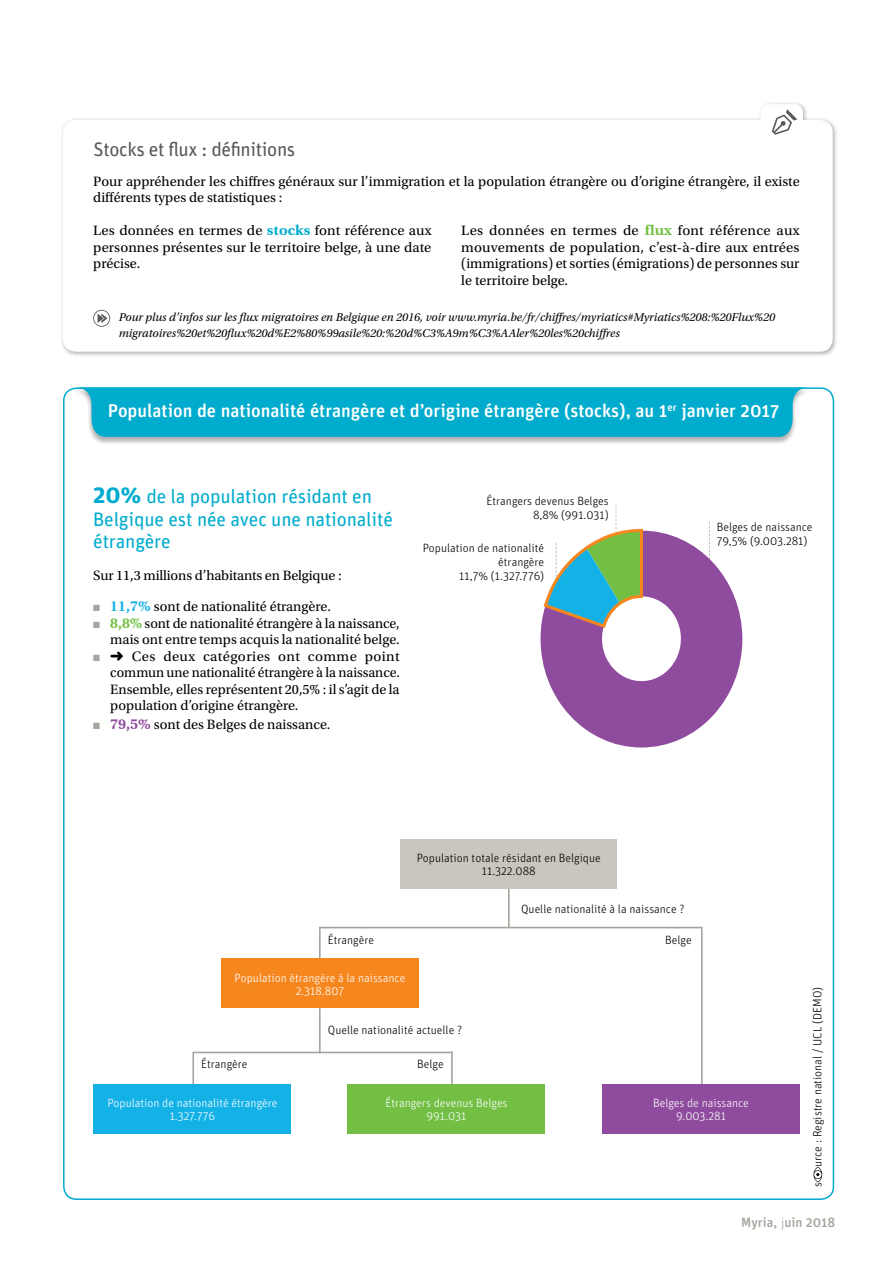
<style>
.page{position:relative;width:893px;height:1263px;background:#fff}
.page>*{position:absolute;margin:0;border:0;box-sizing:border-box;transform-origin:0 0}
.Body{font:19.5px/22.5px "Unit Rounded OT";letter-spacing:-.01em;color:#00accd}
.Body-2{font:19.5px "Unit Rounded OT";letter-spacing:-.02em;color:#58595b}
.Graph_-_caption{font:500 18.6px "Unit Rounded OT";color:#fff}
.Body_insprong_3mm{font:14.25px/16.5px "Utopia Std";color:#000;text-align:justify}
.Body-3{font:14.25px "Utopia Std";letter-spacing:-.01em;color:#000}
.t1{font:500 13.5px "Unit Rounded OT";color:#a8a59e}
.Body-4{font:300 12px/13.8px "Unit Rounded OT";color:#000;text-align:right}
.Body_insprong_3mm-2{font:italic 12px/16.5px "Utopia Std";color:#000}
.t2{font:300 12px/13px "Unit Rounded OT";color:#fff;text-align:center}
.s1{font-family:"Utopia";font-weight:700;color:#00accd}
.s2{font-family:"Utopia";font-weight:700;color:#72bf44}
.s3{font-weight:700;font-size:24px}
.s4{color:#a8a59e}
.s5{font-family:"Utopia";font-weight:700;color:#14b1e7}
.s6{font-family:"Utopia";font-weight:700;color:#8f4b9d}
.s7{font-weight:300}
</style>
<div class="page">
<div style="left:401px;top:839px;width:216px;height:50px;background:#cbc6bd"></div>
<hr style="left:508px;top:889px;width:2px;height:38px;background:#a8a59e">
<hr style="left:701px;top:928px;width:2px;height:172px;background:#a8a59e">
<hr style="left:319px;top:928px;width:2px;height:69px;background:#a8a59e">
<hr style="left:319px;top:1008px;width:2px;height:45px;background:#a8a59e">
<hr style="left:192px;top:1052px;width:2px;height:51px;background:#a8a59e">
<hr style="left:451px;top:1052px;width:2px;height:51px;background:#a8a59e">
<hr style="left:319px;top:927px;width:384px;height:1px;background:#a8a59e">
<hr style="left:194px;top:1052px;width:259px;height:1px;background:#a8a59e">
<div style="left:221px;top:958px;width:198px;height:50px;background:#f6871f"></div>
<div style="left:602px;top:1084px;width:198px;height:50px;background:#8f4b9d"></div>
<div style="left:348px;top:1084px;width:197px;height:50px;background:#72bf44"></div>
<div style="left:94px;top:1084px;width:197px;height:50px;background:#14b1e7"></div>
<div style="left:60px;top:102px;width:778px;height:256px;background:#000;opacity:.3"></div>
<svg style="left:63px;top:104px;width:770px;height:248px"></svg>
<div style="left:73px;top:387px;width:739px;height:57px;background:#000;opacity:.3"></div>
<svg style="left:77px;top:387px;width:731px;height:50px;background:#0aafce"></svg>
<svg style="left:813px;top:1167px;width:9px;height:15px"></svg>
<svg style="left:541px;top:503px;width:201px;height:244px"></svg>
<svg style="left:772px;top:109px;width:25px;height:26px"></svg>
<svg style="left:93px;top:310px;width:17px;height:17px"></svg>
<p class="Body-2" style="left:94px;top:137px;width:203px">Stocks et flux : définitions</p>
<p class="Body_insprong_3mm" style="left:93px;top:173px;width:708px">Pour appréhender les chiffres généraux sur l’immigration et la population étrangère ou d’origine étrangère, il existe différents types de statistiques :</p>
<p class="Body_insprong_3mm" style="left:93px;top:223px;width:340px">Les données en termes de <span class="s1">stocks</span> font référence aux personnes présentes sur le territoire belge, à une date précise.</p>
<p class="Body_insprong_3mm" style="left:461px;top:223px;width:340px">Les données en termes de <span class="s2">flux</span> font référence aux mouvements de population, c’est-à-dire aux entrées (immigrations) et sorties (émigrations) de personnes sur le territoire belge.</p>
<p class="Body_insprong_3mm-2" style="left:119px;top:309px;width:658px">Pour plus d’infos sur les flux migratoires en Belgique en 2016, voir www.myria.be/fr/chiffres/myriatics#Myriatics%208:%20Flux%20 migratoires%20et%20flux%20d%E2%80%99asile%20:%20d%C3%A9m%C3%AAler%20les%20chiffres</p>
<p class="Graph_-_caption" style="left:108px;top:399px;width:673px">Population de nationalité étrangère et d’origine étrangère (stocks), au 1<sup>er</sup> janvier 2017</p>
<p class="Body" style="left:93px;top:485px;width:301px"><span class="s3">20%</span> de la population résidant en<br>Belgique est née avec une nationalité étrangère</p>
<p class="Body-3" style="left:93px;top:567px;width:250px">Sur 11,3 millions d’habitants en Belgique :</p>
<p class="Body_insprong_3mm" style="left:93px;top:598px;width:239px"><span class="s4">■</span> <span class="s5">11,7%</span> sont de nationalité étrangère.</p>
<p class="Body_insprong_3mm" style="left:93px;top:615px;width:308px;text-align:right"><span class="s4">■</span> <span class="s2">8,8%</span> sont de nationalité étrangère à la naissance, mais ont entre temps acquis la nationalité belge.</p>
<p class="Body_insprong_3mm" style="left:110px;top:648px;width:291px;text-indent:-17px"><span class="s4">■</span> ➜ Ces deux catégories ont comme point commun une nationalité étrangère à la naissance.<br>Ensemble, elles représentent 20,5% : il s’agit de la population d’origine étrangère.</p>
<p class="Body_insprong_3mm" style="left:93px;top:716px;width:239px"><span class="s4">■</span> <span class="s6">79,5%</span> sont des Belges de naissance.</p>
<p class="Body-4" style="left:487px;top:494px;width:124px">Étrangers devenus Belges<br>8,8% (991.031)</p>
<p class="Body-4" style="left:423px;top:541px;width:123px">Population de nationalité étrangère<br>11,7% (1.327.776)</p>
<p class="Body-4" style="left:717px;top:520px;width:97px;text-align:left">Belges de naissance<br>79,5% (9.003.281)</p>
<p class="Body-4" style="left:328px;top:933px;width:48px">Étrangère</p>
<p class="Body-4" style="left:417px;top:851px;width:186px;line-height:13px;text-align:center">Population totale résidant en Belgique<br>11.322.088</p>
<p class="Body-4" style="left:521px;top:902px;width:165px">Quelle nationalité à la naissance ?</p>
<p class="Body-4" style="left:665px;top:933px;width:28px">Belge</p>
<p class="t2" style="left:235px;top:971px;width:172px">Population étrangère à la naissance<br>2.318.807</p>
<p class="Body-4" style="left:201px;top:1057px;width:48px">Étrangère</p>
<p class="t2" style="left:107px;top:1097px;width:172px">Population de nationalité étrangère<br>1.327.776</p>
<p class="Body-4" style="left:328px;top:1023px;width:136px">Quelle nationalité actuelle ?</p>
<p class="Body-4" style="left:417px;top:1057px;width:28px">Belge</p>
<p class="t2" style="left:385px;top:1097px;width:124px">Étrangers devenus Belges<br>991.031</p>
<p class="t2" style="left:653px;top:1097px;width:97px">Belges de naissance<br>9.003.281</p>
<p class="Body-4" style="left:810px;top:1167px;width:181px;rotate:-90deg">urce : Registre national / UCL (DEMO)</p>
<p class="Body-4" style="left:810px;top:1187px;width:6px;rotate:-90deg">s</p>
<p class="t1" style="left:741px;top:1214px;width:96px">Myria, <span class="s7">j</span>uin 2018</p>
</div>
